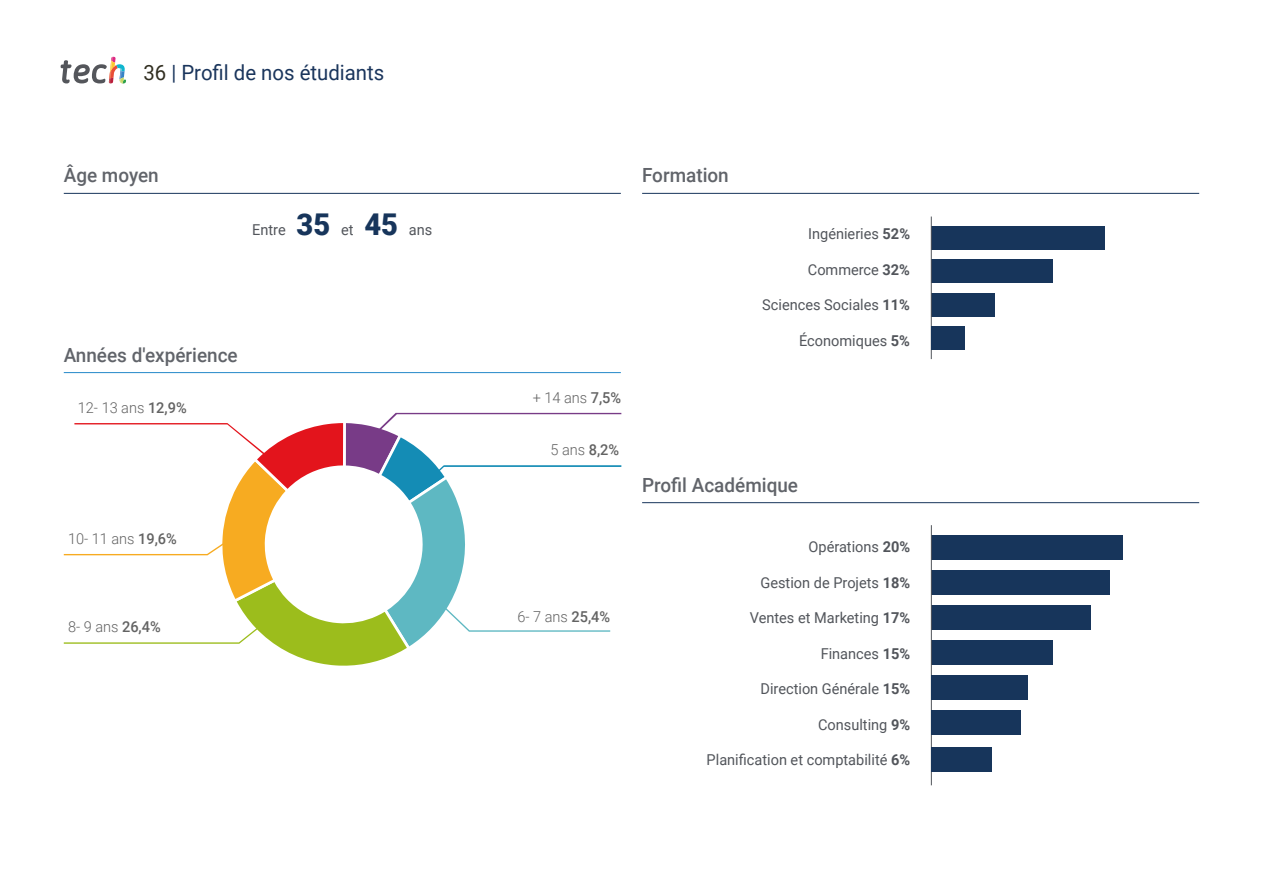
<style>
.page{position:relative;width:1263px;height:893px;background:#fff}
.page>*{position:absolute;margin:0;border:0;box-sizing:border-box;transform-origin:0 0}
.t1{font:21px "Roboto";color:#1a355c}
.t2{font:500 19.5px "Roboto";color:#61646a}
.t3{font:15px "Roboto";color:#52555b}
.t4{font:300 15px "Roboto";color:#636363}
.s1{color:#312e20}
.s2{font-weight:900;font-size:30px;color:#17355b}
.s3{font-weight:500}
.s4{font-weight:700}
</style>
<div class="page">
<svg style="left:61px;top:57px;width:65px;height:27px"></svg>
<hr style="left:64px;top:193px;width:557px;height:1px;background:#17355b">
<hr style="left:642px;top:193px;width:557px;height:1px;background:#17355b">
<hr style="left:64px;top:372px;width:557px;height:1px;background:#2488c9">
<hr style="left:642px;top:502px;width:557px;height:1px;background:#17355b">
<div style="left:931px;top:293px;width:63px;height:24px;background:#17355b"></div>
<div style="left:931px;top:226px;width:173px;height:24px;background:#17355b"></div>
<div style="left:931px;top:259px;width:122px;height:24px;background:#17355b"></div>
<hr style="left:931px;top:217px;width:1px;height:142px;background:#52555b">
<div style="left:932px;top:326px;width:33px;height:24px;background:#17355b"></div>
<div style="left:931px;top:640px;width:122px;height:25px;background:#17355b"></div>
<div style="left:931px;top:570px;width:179px;height:25px;background:#17355b"></div>
<div style="left:931px;top:535px;width:192px;height:25px;background:#17355b"></div>
<div style="left:931px;top:605px;width:160px;height:25px;background:#17355b"></div>
<hr style="left:931px;top:525px;width:1px;height:260px;background:#52555b">
<div style="left:931px;top:675px;width:96px;height:24px;background:#17355b"></div>
<div style="left:931px;top:710px;width:89px;height:24px;background:#17355b"></div>
<div style="left:932px;top:747px;width:60px;height:25px;background:#17355b"></div>
<svg style="left:64px;top:413px;width:557px;height:253px"></svg>
<h1 class="t1" style="left:144px;top:57px;width:242px"><span class="s1">36</span> | Profil de nos étudiants</h1>
<h2 class="t2" style="left:64px;top:161px;width:97px">Âge moyen</h2>
<p class="t3" style="left:252px;top:219px;width:182px">Entre <span class="s2">35</span> et <span class="s2">45</span> ans</p>
<h2 class="t2" style="left:64px;top:341px;width:175px">Années d'expérience</h2>
<p class="t4" style="left:78px;top:397px;width:110px">12- 13 ans <span class="s3">12,9%</span></p>
<p class="t4" style="left:68px;top:528px;width:110px">10- 11 ans <span class="s3">19,6%</span></p>
<p class="t4" style="left:68px;top:617px;width:94px">8- 9 ans <span class="s3">26,4%</span></p>
<p class="t4" style="left:533px;top:387px;width:90px">+ 14 ans <span class="s3">7,5%</span></p>
<p class="t4" style="left:550px;top:439px;width:70px">5 ans <span class="s3">8,2%</span></p>
<p class="t4" style="left:517px;top:606px;width:94px">6- 7 ans <span class="s3">25,4%</span></p>
<h2 class="t2" style="left:642px;top:161px;width:88px">Formation</h2>
<p class="t3" style="left:808px;top:224px;width:103px">Ingénieries <span class="s4">52%</span></p>
<p class="t3" style="left:808px;top:259px;width:104px">Commerce <span class="s4">32%</span></p>
<p class="t3" style="left:762px;top:295px;width:149px">Sciences Sociales <span class="s4">11%</span></p>
<p class="t3" style="left:799px;top:330px;width:112px">Économiques <span class="s4">5%</span></p>
<h2 class="t2" style="left:642px;top:471px;width:157px">Profil Académique</h2>
<p class="t3" style="left:808px;top:536px;width:103px">Opérations <span class="s4">20%</span></p>
<p class="t3" style="left:760px;top:572px;width:151px">Gestion de Projets <span class="s4">18%</span></p>
<p class="t3" style="left:750px;top:607px;width:162px">Ventes et Marketing <span class="s4">17%</span></p>
<p class="t3" style="left:821px;top:643px;width:91px">Finances <span class="s4">15%</span></p>
<p class="t3" style="left:760px;top:678px;width:151px">Direction Générale <span class="s4">15%</span></p>
<p class="t3" style="left:818px;top:714px;width:94px">Consulting <span class="s4">9%</span></p>
<p class="t3" style="left:707px;top:749px;width:205px">Planification et comptabilité <span class="s4">6%</span></p>
</div>
